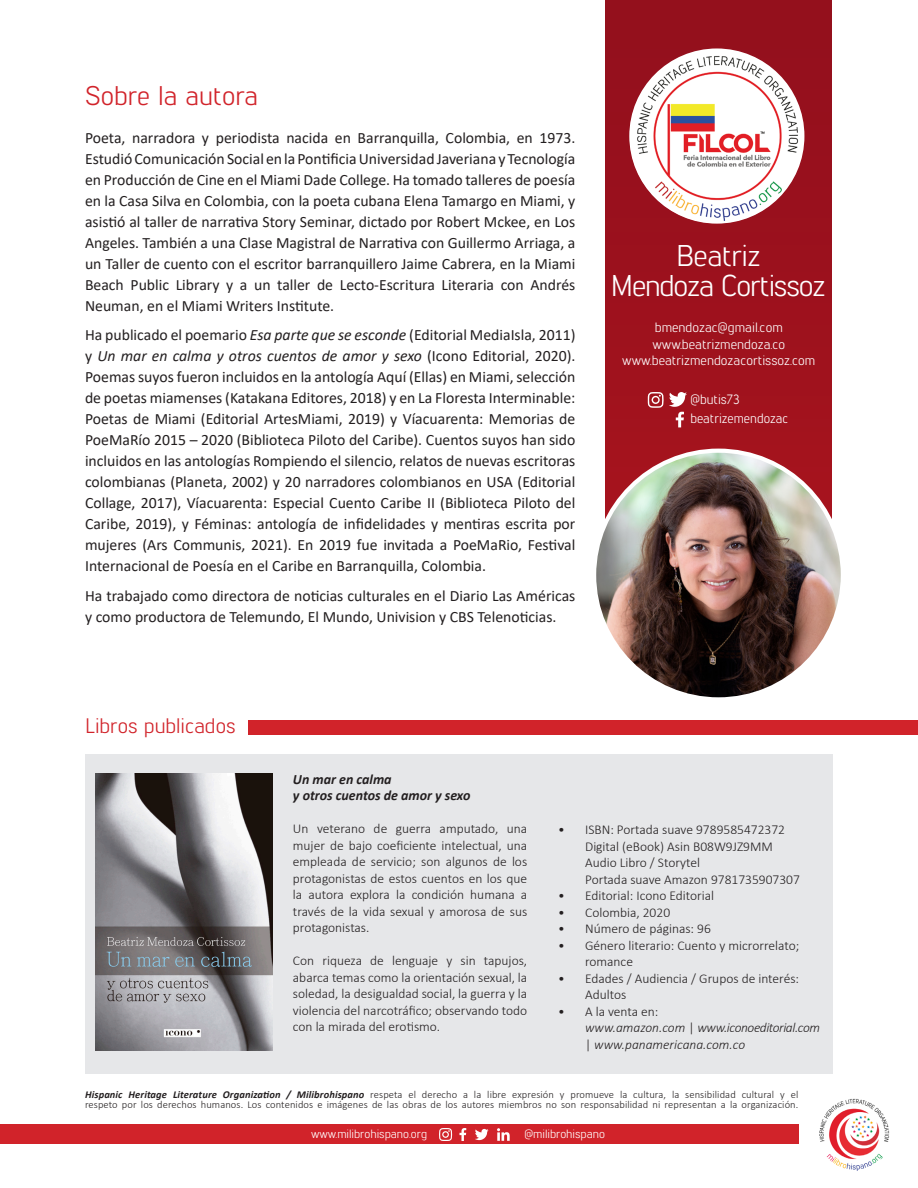
<style>
.page{position:relative;width:918px;height:1188px;background:#fff}
.page>*{position:absolute;margin:0;border:0;box-sizing:border-box;transform-origin:0 0}
.t1{font:30px "Lintel";letter-spacing:-.04em;color:#fff}
.t2{font:30px "Lintel";letter-spacing:-.02em;color:#fff}
.t3{font:27px "Lintel";color:#d1232a}
.t4{font:21px "Lintel";color:#d1232a}
.t5{font:15.75px/21px "Calibri";color:#231f20;text-align:justify}
.t6{font:italic 700 14.25px "Calibri";color:#231f20}
.t7{font:300 13.5px/16.5px "Calibri";color:#231f20}
.t8{font:13.5px "Lintel";color:#fff}
.t9{font:italic 300 13.5px/16.5px "Calibri";letter-spacing:-.005em;color:#231f20}
.t10{font:12px "Lintel";color:#fff}
.t11{font:300 10.5px/10.5px "Calibri";letter-spacing:.01em;color:#231f20}
.s1{font-style:italic}
.s2{font-style:normal}
.s3{font-weight:700;font-style:italic}
</style>
<div class="page">
<div style="left:0;top:1124px;width:798px;height:20px;background:#d1232a"></div>
<img style="left:818px;top:1098px;width:73px;height:73px;border-radius:37px">
<svg style="left:439px;top:1128px;width:13px;height:13px"></svg>
<svg style="left:475px;top:1129px;width:14px;height:11px"></svg>
<svg style="left:459px;top:1128px;width:7px;height:13px"></svg>
<svg style="left:497px;top:1128px;width:13px;height:13px"></svg>
<div style="left:605px;top:0;width:227px;height:611px;background:#9c111d"></div>
<img style="left:594px;top:451px;width:249px;height:248px;border-radius:124px">
<img style="left:629px;top:48px;width:175px;height:176px;border-radius:88px">
<div style="left:248px;top:721px;width:670px;height:14px;background:#d1232a"></div>
<div style="left:85px;top:754px;width:748px;height:320px;background:#e6e7e9"></div>
<img style="left:95px;top:773px;width:177px;height:277px">
<svg style="left:648px;top:392px;width:39px;height:35px"></svg>
<p class="t3" style="left:85px;top:77px;width:175px">Sobre la autora</p>
<p class="t5" style="left:85px;top:126px;width:492px">Poeta, narradora y periodista nacida en Barranquilla, Colombia, en 1973.<br>Estudió Comunicación Social en la Pontificia Universidad Javeriana y Tecnología en Producción de Cine en el Miami Dade College. Ha tomado talleres de poesía en la Casa Silva en Colombia, con la poeta cubana Elena Tamargo en Miami, y asistió al taller de narrativa Story Seminar, dictado por Robert Mckee, en Los Angeles. También a una Clase Magistral de Narrativa con Guillermo Arriaga, a un Taller de cuento con el escritor barranquillero Jaime Cabrera, en la Miami Beach Public Library y a un taller de Lecto-Escritura Literaria con Andrés Neuman, en el Miami Writers Institute.</p>
<p class="t5" style="left:85px;top:324px;width:492px">Ha publicado el poemario <span class="s1">Esa parte que se esconde</span> (Editorial MediaIsla, 2011) y <span class="s1">Un mar en calma y otros cuentos de amor y sexo</span> (Icono Editorial, 2020).<br>Poemas suyos fueron incluidos en la antología Aquí (Ellas) en Miami, selección de poetas miamenses (Katakana Editores, 2018) y en La Floresta Interminable:<br>Poetas de Miami (Editorial ArtesMiami, 2019) y Víacuarenta: Memorias de PoeMaRío 2015 – 2020 (Biblioteca Piloto del Caribe). Cuentos suyos han sido incluidos en las antologías Rompiendo el silencio, relatos de nuevas escritoras colombianas (Planeta, 2002) y 20 narradores colombianos en USA (Editorial Collage, 2017), Víacuarenta: Especial Cuento Caribe II (Biblioteca Piloto del Caribe, 2019), y Féminas: antología de infidelidades y mentiras escrita por mujeres (Ars Communis, 2021). En 2019 fue invitada a PoeMaRio, Festival Internacional de Poesía en el Caribe en Barranquilla, Colombia.</p>
<p class="t5" style="left:85px;top:584px;width:492px">Ha trabajado como directora de noticias culturales en el Diario Las Américas y como productora de Telemundo, El Mundo, Univision y CBS Telenoticias.</p>
<p class="t4" style="left:85px;top:711px;width:152px">Libros publicados</p>
<p class="t2" style="left:676px;top:235px;width:86px">Beatriz</p>
<p class="t1" style="left:611px;top:265px;width:216px">Mendoza Cortissoz</p>
<p class="t8" style="left:655px;top:318px;width:130px">bmendozac@gmail.com</p>
<p class="t8" style="left:652px;top:335px;width:134px">www.beatrizmendoza.co</p>
<p class="t8" style="left:622px;top:351px;width:195px">www.beatrizmendozacortissoz.com</p>
<p class="t8" style="left:690px;top:390px;width:51px">@butis73</p>
<p class="t8" style="left:690px;top:409px;width:99px">beatrizemendozac</p>
<p class="t6" style="left:293px;top:769px;width:100px">Un mar en calma</p>
<p class="t6" style="left:293px;top:786px;width:179px">y otros cuentos de amor y sexo</p>
<p class="t7" style="left:293px;top:821px;width:236px;text-align:justify">Un veterano de guerra amputado, una mujer de bajo coeficiente intelectual, una empleada de servicio; son algunos de los protagonistas de estos cuentos en los que la autora explora la condición humana a través de la vida sexual y amorosa de sus protagonistas.</p>
<p class="t7" style="left:293px;top:953px;width:236px;text-align:justify">Con riqueza de lenguaje y sin tapujos, abarca temas como la orientación sexual, la soledad, la desigualdad social, la guerra y la violencia del narcotráfico; observando todo con la mirada del erotismo.</p>
<p class="t7" style="left:585px;top:821px;width:216px;text-indent:-27px">• ISBN: Portada suave 9789585472372<br>Digital (eBook) Asin B08W9JZ9MM<br>Audio Libro / Storytel<br>Portada suave Amazon 9781735907307</p>
<p class="t7" style="left:558px;top:887px;width:158px">• Editorial: Icono Editorial</p>
<p class="t7" style="left:558px;top:904px;width:114px">• Colombia, 2020</p>
<p class="t7" style="left:558px;top:920px;width:154px">• Número de páginas: 96</p>
<p class="t7" style="left:585px;top:937px;width:216px;text-indent:-27px">• Género literario: Cuento y microrrelato; romance</p>
<p class="t7" style="left:585px;top:970px;width:215px;text-indent:-27px">• Edades / Audiencia / Grupos de interés:<br>Adultos</p>
<p class="t9" style="left:585px;top:1003px;width:236px;text-indent:-27px"><span class="s2">• A la venta en:<br></span>www.amazon.com <span class="s2">|</span> www.iconoeditorial.com <span class="s2">|</span> www.panamericana.com.co</p>
<p class="t11" style="left:85px;top:1089px;width:715px"><span class="s3">Hispanic Heritage Literature Organization / Milibrohispano</span> respeta el derecho a la libre expresión y promueve la cultura, la sensibilidad cultural y el respeto por los derechos humanos. Los contenidos e imágenes de las obras de los autores miembros no son responsabilidad ni representan a la organización.</p>
<p class="t10" style="left:311px;top:1126px;width:118px">www.milibrohispano.org</p>
<p class="t10" style="left:524px;top:1126px;width:82px">@milibrohispano</p>
</div>
